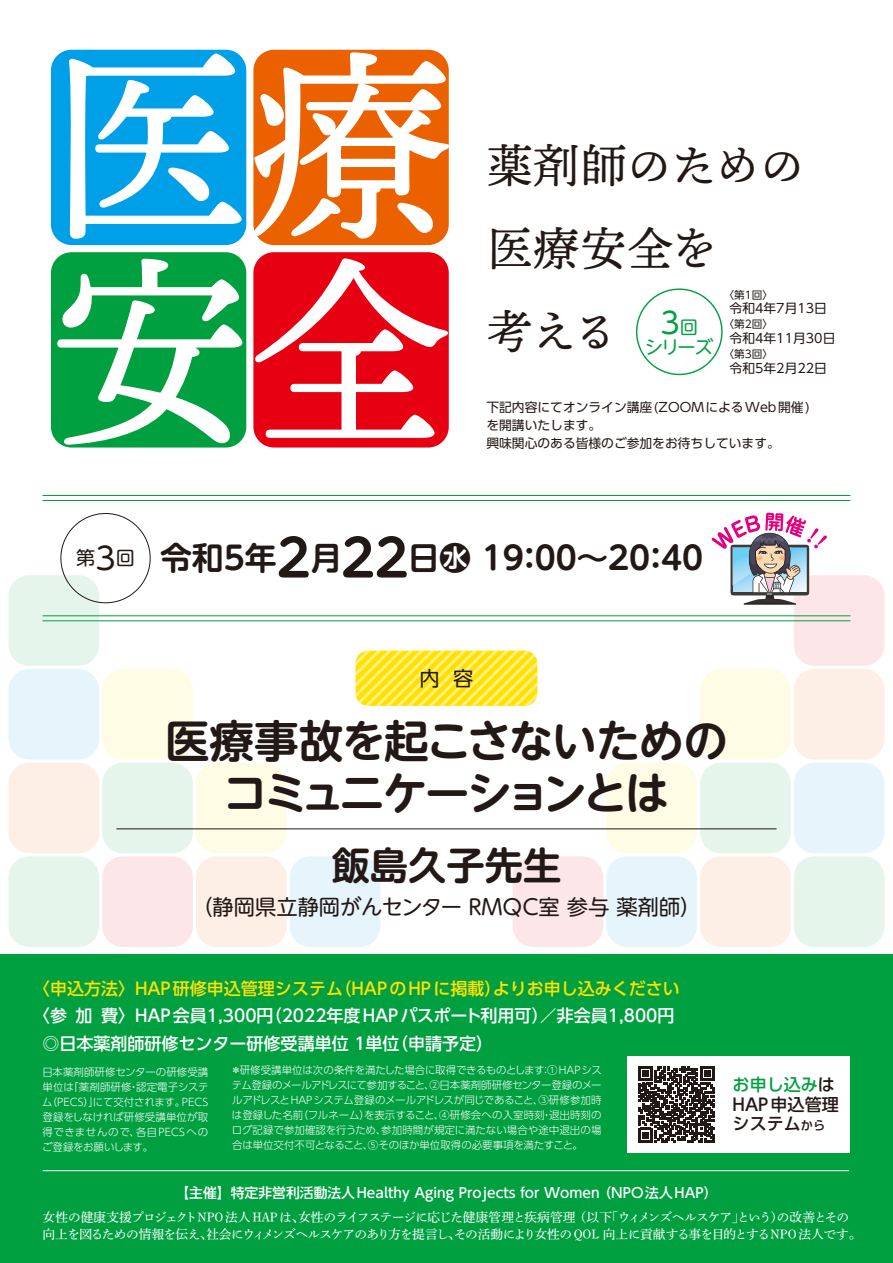
<style>
.page{position:relative;width:893px;height:1263px;background:#fff}
.page>*{position:absolute;margin:0;border:0;box-sizing:border-box;transform-origin:0 0}
.t1{font:206.1px/206.1px "Ten Mincho";color:#fff}
.t2{font:700 51px "UD Shin M Go Pr 6 N De";color:#221815}
.t3{font:46.8px/82.9px "Ten Mincho";letter-spacing:-.03em;color:#221815}
.t4{font:700 44.7px/52.1px "UD Shin M Go Pr 6 N De";letter-spacing:-.05em;color:#221815;text-align:center}
.t5{font:700 38.25px "UD Shin M Go Pr 6 N De";color:#221815}
.t6{font:700 31.95px "UD Shin M Go Pr 6 N De";color:#221815}
.t7{font:30.9px "UD Shin M Go Pr 6 N";color:#221815}
.t8{font:29.4px "UD Shin M Go Pr 6 N";color:#00a041}
.t9{font:21.3px "UD Shin M Go Pr 6 N";color:#221815}
.t10{font:20.25px "UD Shin Go Pr 6 N";color:#221815}
.t11{font:19.2px "UD Shin M Go Pr 6 N";color:#221815}
.t12{font:18.3px "UD Shin M Go Pr 6 N";color:#00a041}
.t13{font:500 17.1px/19.5px "UD Shin Go Pr 6 N";color:#221815}
.t14{font:500 16.95px "UD Shin Go Pr 6 N";color:#fff}
.t15{font:500 16.95px "UD Shin Go Pr 6 N";color:#ffe100}
.t16{font:500 13.8px "UD Shin Go Pr 6 N";color:#fff}
.t17{font:12.75px/17px "Shuei Min Pr 6 N M";letter-spacing:-.05em;color:#fff}
.t18{font:12.75px/18.1px "UD Shin Go Pr 6 N";color:#221815}
.t19{font:12.75px "Shuei Min Pr 6 N M";letter-spacing:-.09em;color:#fff}
.t20{font:10.65px "UD Shin Go Pr 6 N";color:#221815}
.t21{font:300 10.5px/15.1px "UD Shin Go Pr 6 N";color:#fff}
.t22{font:300 10.5px "UD Shin Go Pr 6 N";letter-spacing:-.04em;color:#fff}
.t23{font:300 10.5px "UD Shin Go Pr 6 N";letter-spacing:-.02em;color:#fff}
.t24{font:300 10.5px "UD Shin Go Pr 6 N";letter-spacing:-.025em;color:#fff}
.t25{font:300 10.5px "UD Shin Go Pr 6 N";letter-spacing:.02em;color:#fff}
.s1{color:#00a041}
.s2{font-size:12.15px}
</style>
<div class="page">
<div style="left:0;top:955px;width:893px;height:308px;background:#00a041"></div>
<div style="left:794px;top:575px;width:90px;height:91px;background:#fce6e7;border-radius:21px"></div>
<div style="left:794px;top:669px;width:90px;height:91px;background:#fdefe6;border-radius:21px"></div>
<div style="left:794px;top:763px;width:90px;height:90px;background:#e6f5fc;border-radius:21px"></div>
<div style="left:794px;top:856px;width:90px;height:91px;background:#e6f5ec;border-radius:21px"></div>
<div style="left:700px;top:669px;width:91px;height:91px;background:#fffce6;border-radius:21px"></div>
<div style="left:700px;top:763px;width:91px;height:90px;background:#e6f5ec;border-radius:21px"></div>
<div style="left:700px;top:856px;width:91px;height:91px;background:#fdefe6;border-radius:21px"></div>
<div style="left:606px;top:763px;width:91px;height:90px;background:#fffce6;border-radius:21px"></div>
<div style="left:606px;top:856px;width:91px;height:91px;background:#e6f5fc;border-radius:21px"></div>
<div style="left:513px;top:856px;width:90px;height:91px;background:#fce6e7;border-radius:21px"></div>
<div style="left:290px;top:856px;width:90px;height:91px;background:#e6f5fc;border-radius:21px"></div>
<div style="left:196px;top:856px;width:91px;height:91px;background:#fdefe6;border-radius:21px"></div>
<div style="left:102px;top:856px;width:91px;height:91px;background:#fce6e7;border-radius:21px"></div>
<div style="left:9px;top:856px;width:90px;height:91px;background:#e6f5ec;border-radius:21px"></div>
<div style="left:196px;top:763px;width:91px;height:90px;background:#fffce6;border-radius:21px"></div>
<div style="left:102px;top:763px;width:91px;height:90px;background:#e6f5ec;border-radius:21px"></div>
<div style="left:9px;top:763px;width:90px;height:90px;background:#fdefe6;border-radius:21px"></div>
<div style="left:102px;top:669px;width:91px;height:91px;background:#fffce6;border-radius:21px"></div>
<div style="left:9px;top:669px;width:90px;height:91px;background:#e6f5fc;border-radius:21px"></div>
<div style="left:9px;top:575px;width:90px;height:91px;background:#e6f5ec;border-radius:21px"></div>
<hr style="left:43px;top:1170px;width:806px;height:1px;background:#fff">
<div style="left:627px;top:1056px;width:223px;height:97px;background:#fff"></div>
<svg style="left:639px;top:1066px;width:75px;height:76px"></svg>
<svg style="left:711px;top:512px;width:116px;height:93px"></svg>
<svg style="left:356px;top:651px;width:181px;height:55px;background:#ffe635"></svg>
<div style="left:51px;top:50px;width:195px;height:195px;background:#00a0e9;border-radius:21px"></div>
<div style="left:51px;top:252px;width:195px;height:195px;background:#00a041;border-radius:21px"></div>
<div style="left:253px;top:50px;width:196px;height:195px;background:#eb6100;border-radius:21px"></div>
<div style="left:253px;top:252px;width:196px;height:195px;background:#e60012;border-radius:21px"></div>
<hr style="left:43px;top:495px;width:807px;height:1px;background:#00a041">
<hr style="left:43px;top:500px;width:807px;height:1px;background:#00a041">
<hr style="left:43px;top:615px;width:807px;height:1px;background:#00a041">
<hr style="left:43px;top:620px;width:807px;height:1px;background:#00a041">
<hr style="left:116px;top:828px;width:661px;height:1px;background:#221815">
<h1 class="t1" style="left:45px;top:50px;width:412px">医療安全</h1>
<h3 class="t3" style="left:486px;top:126px;width:320px">薬剤師のための医療安全を<br>考える</h3>
<p class="t20" style="left:724px;top:286px;width:51px">〈第1回〈</p>
<p class="t18" style="left:730px;top:299px;width:99px">令和4年7月13日</p>
<p class="t20" style="left:724px;top:316px;width:51px">〈第2回〈</p>
<p class="t18" style="left:730px;top:329px;width:107px">令和4年11月30日</p>
<p class="t20" style="left:724px;top:345px;width:51px">〈第3回〈</p>
<p class="t18" style="left:730px;top:359px;width:99px">令和5年2月22日</p>
<h3 class="t8" style="left:660px;top:298px;width:21px">3</h3>
<h3 class="t12" style="left:645px;top:332px;width:70px">シリーズ</h3>
<h3 class="t12" style="left:680px;top:311px;width:20px">回</h3>
<p class="t18" style="left:486px;top:397px;width:325px">下記内容にてオンライン講座(ZOOMによるWeb開催(を開講いたします。<br>興味関心のある皆様のご参加をお待ちしています。</p>
<h3 class="t7" style="left:95px;top:532px;width:22px">3</h3>
<h3 class="t11" style="left:76px;top:542px;width:21px">第</h3>
<h3 class="t11" style="left:116px;top:542px;width:21px">回</h3>
<h2 class="t2" style="left:277px;top:515px;width:35px">2</h2>
<h2 class="t2" style="left:341px;top:515px;width:69px">22</h2>
<h3 class="t6" style="left:160px;top:531px;width:118px">令和5年</h3>
<h3 class="t6" style="left:408px;top:531px;width:297px">日水 1 9：00~20：40</h3>
<h3 class="t6" style="left:310px;top:531px;width:33px">月</h3>
<h3 class="t10" style="left:420px;top:662px;width:22px">内</h3>
<h3 class="t10" style="left:453px;top:662px;width:22px">容</h3>
<h3 class="t4" style="left:165px;top:712px;width:565px">医療事故を起こさないためのコミュニケーションとは</h3>
<h3 class="t5" style="left:332px;top:833px;width:231px">飯島久子先生</h3>
<h3 class="t9" style="left:192px;top:889px;width:510px">（静岡県立静岡がんセンター RMQC室参与薬剤師(</h3>
<h3 class="t15" style="left:493px;top:975px;width:189px">よりお申し込みください</h3>
<h3 class="t15" style="left:33px;top:975px;width:312px">〈申込方法〉HAP研修申込管理システム</h3>
<h3 class="t15" style="left:334px;top:975px;width:168px">（HAPのHPに掲載）</h3>
<h3 class="t14" style="left:33px;top:1002px;width:36px">〈参</h3>
<h3 class="t14" style="left:76px;top:1002px;width:19px">加</h3>
<h3 class="t14" style="left:101px;top:1002px;width:575px">費〉HAP会員1,300 （円 2022年度HAPパスポート利用可／）非会員1,800円</h3>
<h3 class="t14" style="left:43px;top:1029px;width:359px">◎日本薬剤師研修センター研修受講単位 1単位</h3>
<p class="t21" style="left:42px;top:1064px;width:168px;text-align:right">日本薬剤師研修センターの研修受講「薬剤師研修認定電子システ</p>
<h3 class="t14" style="left:391px;top:1029px;width:104px">（申請予定(</h3>
<p class="t21" style="left:231px;top:1062px;width:373px">＊研修受講単位は次の条件を満たした場合に取得できるものとします ① HAPシス</p>
<p class="t21" style="left:540px;top:1062px;width:12px">：</p>
<p class="t22" style="left:232px;top:1076px;width:371px">テム登録のメールアドレスにて参加すること、②日本薬剤師研修センター登録のメー</p>
<p class="t23" style="left:232px;top:1091px;width:371px">ルアドレスとHAPシステム登録のメールアドレスが同じであること、③研修参加時</p>
<p class="t21" style="left:298px;top:1107px;width:305px">（フルネームを表示すること、④研修会への入室時刻退出時刻の</p>
<p class="t21" style="left:43px;top:1079px;width:33px">単位は</p>
<p class="t21" style="left:129px;top:1079px;width:12px">・</p>
<p class="t21" style="left:42px;top:1094px;width:58px">（ム PECS）」</p>
<p class="t21" style="left:43px;top:1109px;width:167px">登録をしなければ研修受講単位が取</p>
<p class="t25" style="left:136px;top:1123px;width:74px">各自PECSへの</p>
<p class="t24" style="left:93px;top:1093px;width:94px">にて交付されます。</p>
<p class="t21" style="left:182px;top:1094px;width:28px">PECS</p>
<p class="t21" style="left:359px;top:1107px;width:12px">）</p>
<p class="t21" style="left:232px;top:1107px;width:73px">は登録した名前</p>
<p class="t21" style="left:542px;top:1107px;width:12px">・</p>
<p class="t21" style="left:232px;top:1122px;width:353px">ログ記録で参加確認を行うため、<br>合は単位交付不可となること、⑤そのほか単位取得の必要事項を満たすこと。</p>
<p class="t21" style="left:381px;top:1122px;width:222px">参加時間が規定に満たない場合や途中退出の場</p>
<p class="t21" style="left:42px;top:1124px;width:113px">得できませんので、<br>ご登録をお願いします。</p>
<h3 class="t16" style="left:175px;top:1181px;width:426px">【主催】特定非営利活動法人Healthy Aging Projects for Women</h3>
<h3 class="t16" style="left:597px;top:1181px;width:122px">（NPO法人HAP(</h3>
<h3 class="t13" style="left:733px;top:1075px;width:108px"><span class="s1">お申し込み</span>は<br>HAP申込管理システム<span class="s2">から</span></h3>
<p class="t17" style="left:574px;top:1207px;width:40px">（以下</p>
<p class="t17" style="left:770px;top:1207px;width:14px">）</p>
<p class="t19" style="left:606px;top:1205px;width:245px">「ウィメンズヘルスケアというの改善とその</p>
<p class="t17" style="left:298px;top:1207px;width:279px">女性のライフステージに応じた健康管理と疾病管理</p>
<p class="t17" style="left:43px;top:1207px;width:821px">女性の健康支援プロジェクトNPO法人HAPは、<br>向上を図るための情報を伝え社会にウィメンズヘルスケアのあり方を提言しその活動により女性の QOL 向上に貢献する事を目的とするNPO 法人です。</p>
<p class="t17" style="left:732px;top:1207px;width:14px">」</p>
<p class="t17" style="left:200px;top:1224px;width:14px">、</p>
<p class="t17" style="left:448px;top:1224px;width:14px">、</p>
</div>
